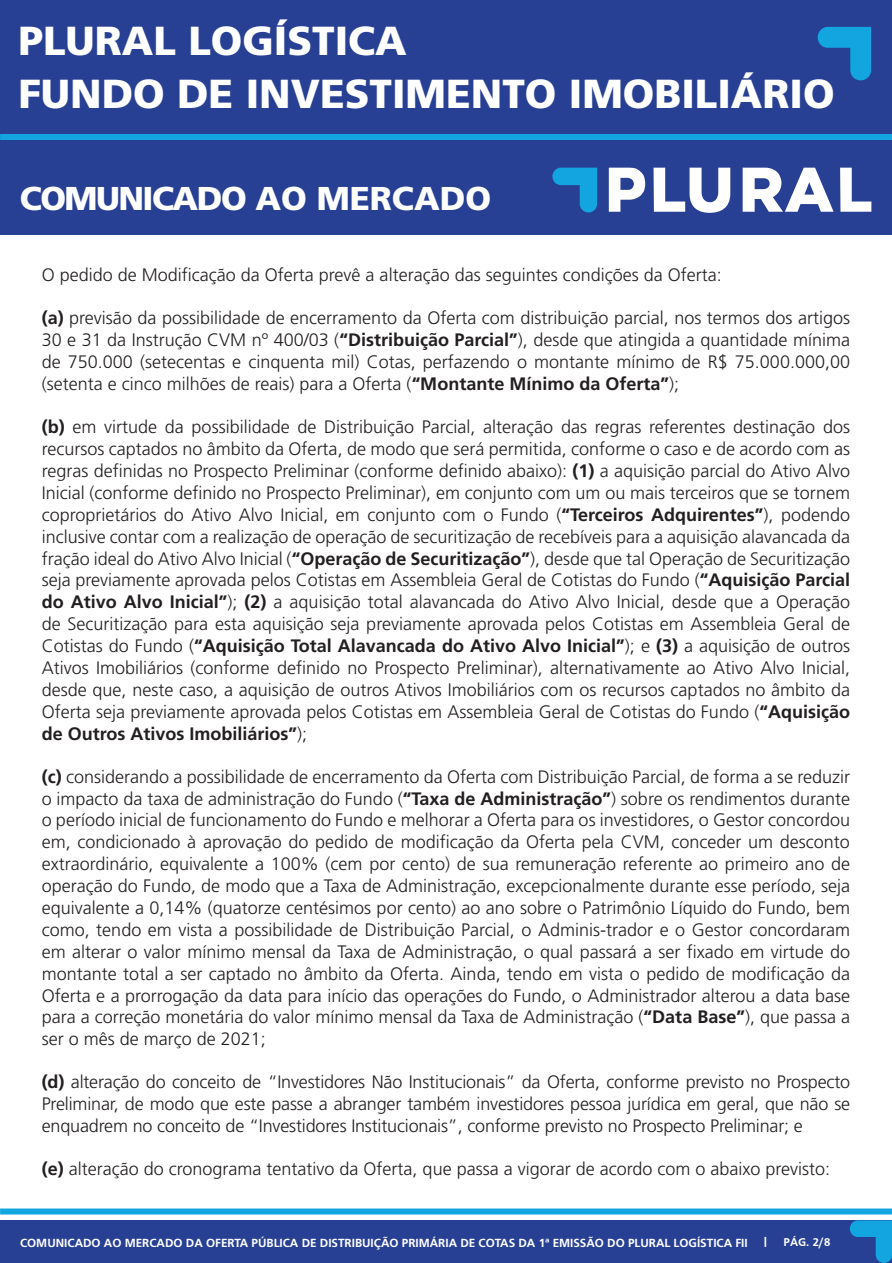
<style>
.page{position:relative;width:892px;height:1263px;background:#fff}
.page>*{position:absolute;margin:0;border:0;box-sizing:border-box;transform-origin:0 0}
.t1{font:40.5px/52.5px "Frutiger LT 75 Blk";color:#fff}
.t2{font:33px "Frutiger LT 75 Blk";letter-spacing:-.045em;color:#fff}
.t3{font:300 18px/21.9px "Frutiger";color:#231f20;text-align:justify}
.t4{font:11.7px "Frutiger LT 65 Bd";color:#fff}
.t5{font:700 11.7px "Frutiger";color:#fff}
.s1{font-family:"Frutiger LT 65 Bd";font-weight:400}
</style>
<div class="page">
<div style="left:0;top:0;width:891px;height:234px;background:#284094"></div>
<svg style="left:608px;top:168px;width:37px;height:44px"></svg>
<svg style="left:742px;top:168px;width:91px;height:44px"></svg>
<svg style="left:653px;top:168px;width:77px;height:45px"></svg>
<svg style="left:840px;top:168px;width:31px;height:44px"></svg>
<svg style="left:552px;top:168px;width:45px;height:44px"></svg>
<svg style="left:817px;top:27px;width:54px;height:53px"></svg>
<div style="left:0;top:1220px;width:891px;height:42px;background:#284094"></div>
<svg style="left:849px;top:1220px;width:42px;height:42px"></svg>
<div style="left:0;top:134px;width:891px;height:6px;background:#12a5df"></div>
<div style="left:0;top:1208px;width:891px;height:6px;background:#12a5df"></div>
<h1 class="t1" style="left:18px;top:15px;width:817px">PLURAL LOGÍSTICA<br>FUNDO DE INVESTIMENTO IMOBILIÁRIO</h1>
<h2 class="t2" style="left:20px;top:179px;width:472px">COMUNICADO AO MERCADO</h2>
<p class="t3" style="left:42px;top:264px;width:681px">O pedido de Modificação da Oferta prevê a alteração das seguintes condições da Oferta:</p>
<p class="t3" style="left:42px;top:307px;width:809px"><span class="s1">(a)</span> previsão da possibilidade de encerramento da Oferta com distribuição parcial, nos termos dos artigos 30 e 31 da Instrução CVM nº 400/03 (<span class="s1">“Distribuição Parcial”</span>), desde que atingida a quantidade mínima de 750.000 (setecentas e cinquenta mil) Cotas, perfazendo o montante mínimo de R$ 75.000.000,00 (setenta e cinco milhões de reais) para a Oferta (<span class="s1">“Montante Mínimo da Oferta”</span>);</p>
<p class="t3" style="left:42px;top:416px;width:809px"><span class="s1">(b)</span> em virtude da possibilidade de Distribuição Parcial, alteração das regras referentes destinação dos recursos captados no âmbito da Oferta, de modo que será permitida, conforme o caso e de acordo com as regras definidas no Prospecto Preliminar (conforme definido abaixo): <span class="s1">(1)</span> a aquisição parcial do Ativo Alvo Inicial (conforme definido no Prospecto Preliminar), em conjunto com um ou mais terceiros que se tornem coproprietários do Ativo Alvo Inicial, em conjunto com o Fundo (<span class="s1">“Terceiros Adquirentes”</span>), podendo inclusive contar com a realização de operação de securitização de recebíveis para a aquisição alavancada da fração ideal do Ativo Alvo Inicial (<span class="s1">“Operação de Securitização”</span>), desde que tal Operação de Securitização seja previamente aprovada pelos Cotistas em Assembleia Geral de Cotistas do Fundo (<span class="s1">“Aquisição Parcial do Ativo Alvo Inicial”</span>); <span class="s1">(2)</span> a aquisição total alavancada do Ativo Alvo Inicial, desde que a Operação de Securitização para esta aquisição seja previamente aprovada pelos Cotistas em Assembleia Geral de Cotistas do Fundo (<span class="s1">“Aquisição Total Alavancada do Ativo Alvo Inicial”</span>); e <span class="s1">(3)</span> a aquisição de outros Ativos Imobiliários (conforme definido no Prospecto Preliminar), alternativamente ao Ativo Alvo Inicial, desde que, neste caso, a aquisição de outros Ativos Imobiliários com os recursos captados no âmbito da Oferta seja previamente aprovada pelos Cotistas em Assembleia Geral de Cotistas do Fundo (<span class="s1">“Aquisição de Outros Ativos Imobiliários”</span>);</p>
<p class="t3" style="left:42px;top:765px;width:809px"><span class="s1">(c)</span> considerando a possibilidade de encerramento da Oferta com Distribuição Parcial, de forma a se reduzir o impacto da taxa de administração do Fundo (<span class="s1">“Taxa de Administração”</span>) sobre os rendimentos durante o período inicial de funcionamento do Fundo e melhorar a Oferta para os investidores, o Gestor concordou em, condicionado à aprovação do pedido de modificação da Oferta pela CVM, conceder um desconto extraordinário, equivalente a 100% (cem por cento) de sua remuneração referente ao primeiro ano de operação do Fundo, de modo que a Taxa de Administração, excepcionalmente durante esse período, seja equivalente a 0,14% (quatorze centésimos por cento) ao ano sobre o Patrimônio Líquido do Fundo, bem como, tendo em vista a possibilidade de Distribuição Parcial, o Adminis-trador e o Gestor concordaram em alterar o valor mínimo mensal da Taxa de Administração, o qual passará a ser fixado em virtude do montante total a ser captado no âmbito da Oferta. Ainda, tendo em vista o pedido de modificação da Oferta e a prorrogação da data para início das operações do Fundo, o Administrador alterou a data base para a correção monetária do valor mínimo mensal da Taxa de Administração (<span class="s1">“Data Base”</span>), que passa a ser o mês de março de 2021;</p>
<p class="t3" style="left:42px;top:1071px;width:809px"><span class="s1">(d)</span> alteração do conceito de “Investidores Não Institucionais” da Oferta, conforme previsto no Prospecto Preliminar, de modo que este passe a abranger também investidores pessoa jurídica em geral, que não se enquadrem no conceito de “Investidores Institucionais”, conforme previsto no Prospecto Preliminar; e</p>
<p class="t3" style="left:42px;top:1157px;width:790px"><span class="s1">(e)</span> alteração do cronograma tentativo da Oferta, que passa a vigorar de acordo com o abaixo previsto:</p>
<p class="t4" style="left:20px;top:1235px;width:749px">COMUNICADO AO MERCADO DA OFERTA PÚBLICA DE DISTRIBUIÇÃO PRIMÁRIA DE COTAS DA 1ª EMISSÃO DO PLURAL LOGÍSTICA FII <sup>|</sup></p>
<p class="t5" style="left:783px;top:1235px;width:48px">PÁG. 2/8</p>
</div>
